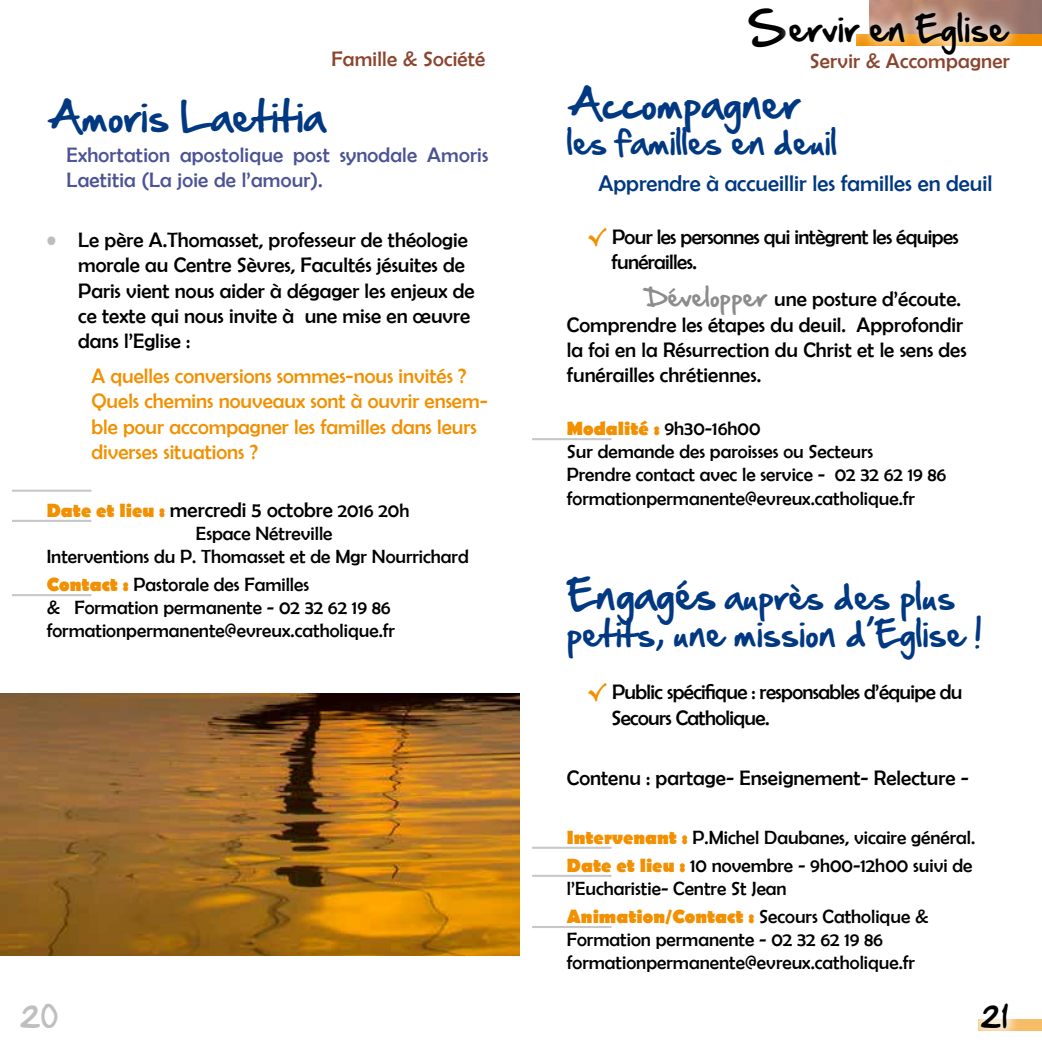
<style>
.page{position:relative;width:1042px;height:1042px;background:#fff}
.page>*{position:absolute;margin:0;border:0;box-sizing:border-box;transform-origin:0 0}
.t1{font:36.75px "Hand Of Sean";color:#003882}
.t2{font:31.5px/37.8px "Hand Of Sean";color:#003882}
.t3{font:31.5px "Hand Of Sean";letter-spacing:.01em;color:#000}
.t4{font:29.75px "Hand Of Sean";color:#003882}
.t5{font:28px "Hand Of Sean";color:#bfbfbf}
.t6{font:28px "Hand Of Sean";color:#000}
.t7{font:22.75px "Berlin Sans FB";color:#003882}
.t8{font:21px/25.2px "Berlin Sans FB";color:#000}
.t9{font:21px/25.2px "Berlin Sans FB";color:#f19000}
.t10{font:21px/25.2px "Berlin Sans FB";letter-spacing:-.03em;color:#000}
.t11{font:21px/25.2px "Berlin Sans FB";letter-spacing:.01em;color:#4b5394}
.t12{font:21px "Berlin Sans FB";letter-spacing:.01em;color:#8b452f}
.t13{font:19.25px/23.1px "Berlin Sans FB";color:#000}
.s1{color:#bbbdbe}
.s2{font-weight:700;font-size:19.25px;color:#f19000}
.s3{font-size:19.25px}
.s4{font-weight:700;color:#f19000}
.s5{color:#f19000}
.s6{font-family:"Hand Of Sean";font-size:22.75px;color:#8c8c8c}
.s7{font-size:36.75px}
</style>
<div class="page">
<img style="left:1022px;top:0;width:20px;height:35px">
<div style="left:856px;top:35px;width:186px;height:11px;background:#f19000"></div>
<div style="left:776px;top:0;width:246px;height:69px;background:#fff;opacity:.75"></div>
<div style="left:978px;top:1019px;width:64px;height:11px;background:#f6bc66"></div>
<div style="left:967px;top:989px;width:55px;height:52px;background:#fff;opacity:.75"></div>
<hr style="left:532px;top:438px;width:79px;height:2px;background:#c6c7c8">
<hr style="left:532px;top:847px;width:79px;height:2px;background:#c6c7c8">
<hr style="left:532px;top:875px;width:79px;height:2px;background:#c6c7c8">
<hr style="left:532px;top:926px;width:79px;height:2px;background:#c6c7c8">
<hr style="left:12px;top:490px;width:79px;height:2px;background:#c6c7c8">
<hr style="left:12px;top:520px;width:79px;height:2px;background:#c6c7c8">
<hr style="left:12px;top:594px;width:79px;height:2px;background:#c6c7c8">
<img style="left:0;top:693px;width:520px;height:262px">
<svg style="left:776px;top:0;width:26px;height:63px"></svg>
<h2 class="t3" style="left:789px;top:1px;width:220px">ervir en Eglise</h2>
<p class="t12" style="left:331px;top:47px;width:155px">Famille &amp; Société</p>
<p class="t12" style="left:810px;top:49px;width:201px">Servir &amp; Accompagner</p>
<h1 class="t1" style="left:47px;top:84px;width:280px">Amoris Laetitia</h1>
<p class="t11" style="left:67px;top:142px;width:423px">Exhortation apostolique post synodale Amoris<br>Laetitia (La joie de l’amour).</p>
<p class="t8" style="left:78px;top:227px;width:398px;text-indent:-32px"><span class="s1">•</span> Le père A.Thomasset, professeur de théologie morale au Centre Sèvres, Facultés jésuites de Paris vient nous aider à dégager les enjeux de ce texte qui nous invite à une mise en œuvre dans l’Eglise :</p>
<p class="t9" style="left:91px;top:363px;width:398px">A quelles conversions sommes-nous invités ?<br>Quels chemins nouveaux sont à ouvrir ensem&shy;ble pour accompagner les familles dans leurs diverses situations ?</p>
<p class="t8" style="left:47px;top:497px;width:364px"><span class="s2">Date et lieu :</span> mercredi 5 octobre <span class="s3">2016 20h</span></p>
<p class="t13" style="left:47px;top:522px;width:423px;text-indent:149px">Espace Nétreville<br>Interventions du P. Thomasset et de Mgr Nourrichard</p>
<p class="t13" style="left:47px;top:573px;width:350px"><span class="s4">Contact :</span> Pastorale des Familles<br>&amp; Formation permanente - 02 32 62 19 86 formationpermanente@evreux.catholique.fr</p>
<h1 class="t1" style="left:567px;top:70px;width:235px">Accompagner</h1>
<h3 class="t4" style="left:567px;top:115px;width:272px">les familles en deuil</h3>
<p class="t7" style="left:598px;top:171px;width:396px">Apprendre à accueillir les familles en deuil</p>
<p class="t10" style="left:611px;top:224px;width:349px;text-indent:-25px"><span class="s5">√</span> Pour les personnes qui intègrent les équipes funérailles.</p>
<p class="t8" style="left:567px;top:286px;width:401px;text-indent:79px"><span class="s6">Développer</span> une posture d’écoute.<br>Comprendre les étapes du deuil. Approfondir la foi en la Résurrection du Christ et le sens des funérailles chrétiennes.</p>
<p class="t13" style="left:567px;top:417px;width:381px"><span class="s4">Modalité :</span> 9h30-16h00<br>Sur demande des paroisses ou Secteurs<br>Prendre contact avec le service - 02 32 62 19 86 formationpermanente@evreux.catholique.fr</p>
<h2 class="t2" style="left:567px;top:577px;width:416px"><span class="s7">Engagés</span> auprès des plus petits, une mission d’Eglise !</h2>
<p class="t10" style="left:611px;top:679px;width:352px;text-indent:-25px"><span class="s5">√</span> Public spécifique : responsables d’équipe du<br>Secours Catholique.</p>
<p class="t8" style="left:567px;top:765px;width:404px">Contenu : partage- Enseignement- Relecture -</p>
<p class="t13" style="left:567px;top:823px;width:410px;line-height:28px"><span class="s4">Intervenant :</span> P.Michel Daubanes, vicaire général.<br><span class="s4">Date et lieu :</span> 10 novembre - 9h00-12h00 suivi de</p>
<p class="t13" style="left:567px;top:874px;width:363px;line-height:28px">l’Eucharistie- Centre St Jean<br><span class="s4">Animation/Contact :</span> Secours Catholique &amp;</p>
<p class="t13" style="left:567px;top:928px;width:350px">Formation permanente - 02 32 62 19 86 formationpermanente@evreux.catholique.fr</p>
<h3 class="t5" style="left:20px;top:991px;width:40px">20</h3>
<h3 class="t6" style="left:980px;top:991px;width:30px">21</h3>
</div>
